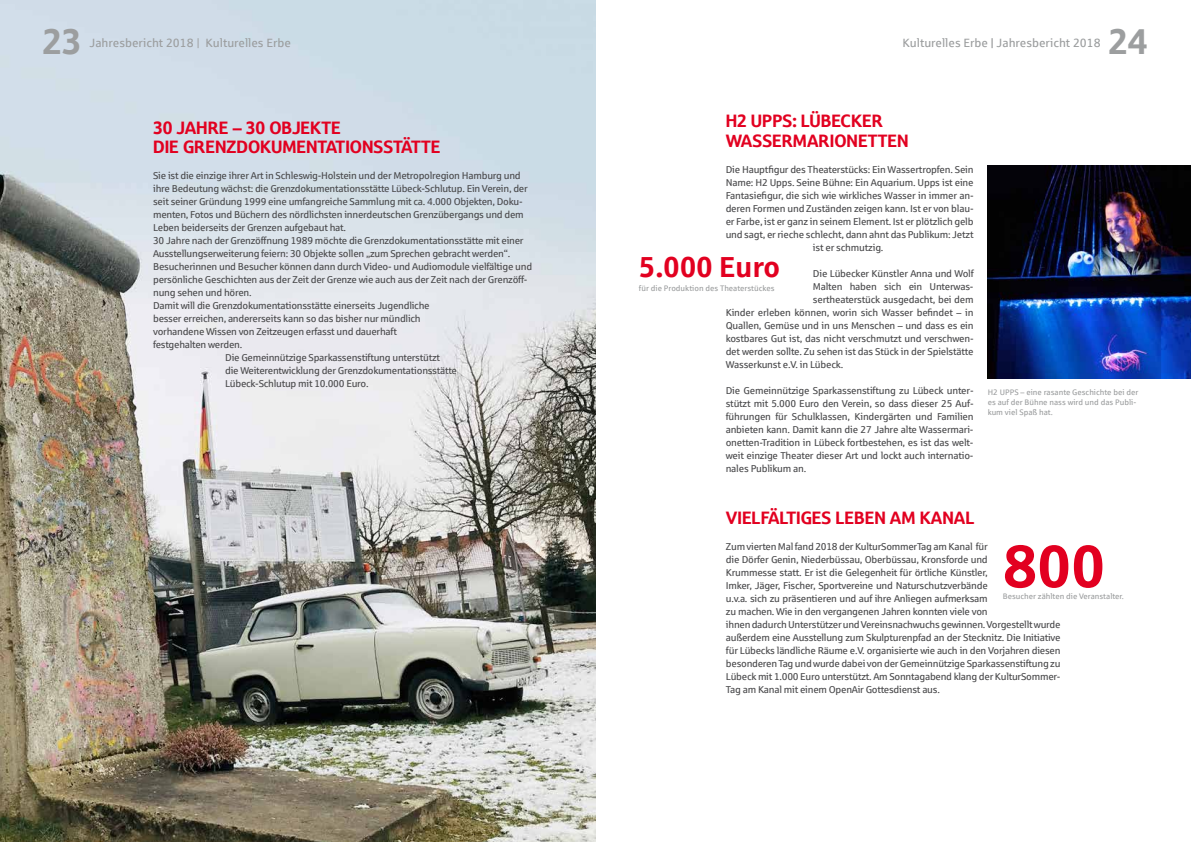
<style>
.page{position:relative;width:1191px;height:842px;background:#fff}
.page>*{position:absolute;margin:0;border:0;box-sizing:border-box;transform-origin:0 0}
.t1{font:700 60px "Sparkasse Rg";color:#e20020}
.t2{font:36px "Sparkasse Head";color:#9c9e9f}
.t3{font:700 29px "Sparkasse Rg";letter-spacing:-.01em;color:#e20020}
.t4{font:18px/19.5px "Sparkasse Head";color:#e20020}
.t5{font:12px "Sparkasse Rg";color:#9c9e9f}
.t6{font:10px/13px "Sparkasse Rg";letter-spacing:-.025em;color:#4b4b4d}
.t7{font:8px/10px "Sparkasse Rg";color:#9c9e9f}
.s1{font-family:"Sparkasse Head"}
</style>
<div class="page">
<img style="left:0;top:0;width:595px;height:842px">
<img style="left:987px;top:165px;width:204px;height:213px">
<h2 class="t2" style="left:43px;top:18px;width:40px">23</h2>
<h2 class="t2" style="left:1108px;top:18px;width:41px">24</h2>
<p class="t5" style="left:90px;top:35px;width:203px">Jahresbericht 2018 | Kulturelles Erbe</p>
<p class="t5" style="left:902px;top:35px;width:200px">Kulturelles Erbe <span class="s1">|</span> Jahresbericht 2018</p>
<h3 class="t4" style="left:153px;top:117px;width:289px">30 JAHRE – 30 OBJEKTE<br>DIE GRENZDOKUMENTATIONSSTÄTTE</h3>
<p class="t6" style="left:153px;top:169px;width:369px">Sie ist die einzige ihrer Art in Schleswig-Holstein und der Metropolregion Hamburg und</p>
<p class="t6" style="left:153px;top:182px;width:376px">ihre Bedeutung wächst: die Grenzdokumentationsstätte Lübeck-Schlutup. Ein Verein, der</p>
<p class="t6" style="left:153px;top:195px;width:371px">seit seiner Gründung 1999 eine umfangreiche Sammlung mit ca. 4.000 Objekten, Doku-</p>
<p class="t6" style="left:153px;top:208px;width:372px">menten, Fotos und Büchern des nördlichsten innerdeutschen Grenzübergangs und dem</p>
<p class="t6" style="left:153px;top:221px;width:194px">Leben beiderseits der Grenzen aufgebaut hat.</p>
<p class="t6" style="left:153px;top:234px;width:372px">30 Jahre nach der Grenzöffnung 1989 möchte die Grenzdokumentationsstätte mit einer</p>
<p class="t6" style="left:153px;top:247px;width:359px">Ausstellungserweiterung feiern: 30 Objekte sollen „zum Sprechen gebracht werden“.</p>
<p class="t6" style="left:153px;top:260px;width:380px">Besucherinnen und Besucher können dann durch Video- und Audiomodule vielfältige und</p>
<p class="t6" style="left:153px;top:273px;width:376px">persönliche Geschichten aus der Zeit der Grenze wie auch aus der Zeit nach der Grenzöff-</p>
<p class="t6" style="left:153px;top:286px;width:100px">nung sehen und hören.</p>
<p class="t6" style="left:153px;top:299px;width:278px">Damit will die Grenzdokumentationsstätte einerseits Jugendliche</p>
<p class="t6" style="left:153px;top:312px;width:269px">besser erreichen, andererseits kann so das bisher nur mündlich</p>
<p class="t6" style="left:153px;top:325px;width:245px">vorhandene Wissen von Zeitzeugen erfasst und dauerhaft</p>
<p class="t6" style="left:153px;top:338px;width:91px">festgehalten werden.</p>
<p class="t6" style="left:225px;top:351px;width:216px">Die Gemeinnützige Sparkassenstiftung unterstützt</p>
<p class="t6" style="left:225px;top:364px;width:233px">die Weiterentwicklung der Grenzdokumentationsstätte</p>
<p class="t6" style="left:225px;top:377px;width:145px">Lübeck-Schlutup mit 10.000 Euro.</p>
<h3 class="t4" style="left:725px;top:110px;width:184px">H2 UPPS: LÜBECKER<br>WASSERMARIONETTEN</h3>
<p class="t6" style="left:725px;top:162px;width:249px;text-align:center">Die Hauptfigur des Theaterstücks: Ein Wassertropfen. Sein Name: H2 Upps. Seine Bühne: Ein Aquarium. Upps ist eine Fantasiefigur, die sich wie wirkliches Wasser in immer an&shy;deren Formen und Zuständen zeigen kann. Ist er von blau&shy;er Farbe, ist er ganz in seinem Element. Ist er plötzlich gelb und sagt, er rieche schlecht, dann ahnt das Publikum: Jetzt ist er schmutzig.</p>
<p class="t6" style="left:813px;top:266px;width:162px">Die Lübecker Künstler Anna und Wolf</p>
<p class="t6" style="left:813px;top:279px;width:162px">Malten haben sich ein Unterwas-</p>
<p class="t6" style="left:813px;top:292px;width:162px">sertheaterstück ausgedacht, bei dem</p>
<p class="t6" style="left:725px;top:305px;width:249px">Kinder erleben können, worin sich Wasser befindet – in</p>
<p class="t6" style="left:725px;top:318px;width:249px">Quallen, Gemüse und in uns Menschen – und dass es ein</p>
<p class="t6" style="left:725px;top:331px;width:249px">kostbares Gut ist, das nicht verschmutzt und verschwen-</p>
<p class="t6" style="left:725px;top:344px;width:249px">det werden sollte. Zu sehen ist das Stück in der Spielstätte</p>
<p class="t6" style="left:725px;top:357px;width:119px">Wasserkunst e.V. in Lübeck.</p>
<p class="t6" style="left:725px;top:383px;width:249px;text-align:justify">Die Gemeinnützige Sparkassenstiftung zu Lübeck unter&shy;stützt mit 5.000 Euro den Verein, so dass dieser 25 Auf&shy;führungen für Schulklassen, Kindergärten und Familien anbieten kann. Damit kann die 27 Jahre alte Wassermari&shy;onetten-Tradition in Lübeck fortbestehen, es ist das welt&shy;weit einzige Theater dieser Art und lockt auch internatio&shy;nales Publikum an.</p>
<h3 class="t3" style="left:639px;top:248px;width:143px">5.000 Euro</h3>
<p class="t7" style="left:639px;top:283px;width:137px">für die Produktion des Theaterstückes</p>
<p class="t7" style="left:987px;top:387px;width:152px">H2 UPPS – eine rasante Geschichte bei der es auf der Bühne nass wird und das Publi&shy;kum viel Spaß hat.</p>
<h3 class="t4" style="left:726px;top:507px;width:250px">VIELFÄLTIGES LEBEN AM KANAL</h3>
<p class="t6" style="left:726px;top:539px;width:336px">Zum vierten Mal fand 2018 der KulturSommerTag am Kanal für<br>die Dörfer Genin, Niederbüssau, Oberbüssau, Kronsforde und<br>Krummesse statt. Er ist die Gelegenheit für örtliche Künstler,<br>Imker, Jäger, Fischer, Sportvereine und Naturschutzverbände<br>u.v.a. sich zu präsentieren und auf ihre Anliegen aufmerksam<br>zu machen. Wie in den vergangenen Jahren konnten viele von<br>ihnen dadurch Unterstützer und Vereinsnachwuchs gewinnen. Vorgestellt wurde außerdem eine Ausstellung zum Skulpturenpfad an der Stecknitz. Die Initiative für Lübecks ländliche Räume e.V. organisierte wie auch in den Vorjahren diesen besonderen Tag und wurde dabei von der Gemeinnützige Sparkassenstiftung zu Lübeck mit 1.000 Euro unterstützt. Am Sonntagabend klang der KulturSommer-Tag am Kanal mit einem OpenAir Gottesdienst aus.</p>
<h1 class="t1" style="left:1002px;top:528px;width:104px">800</h1>
<p class="t7" style="left:1002px;top:591px;width:123px">Besucher zählten die Veranstalter.</p>
</div>
